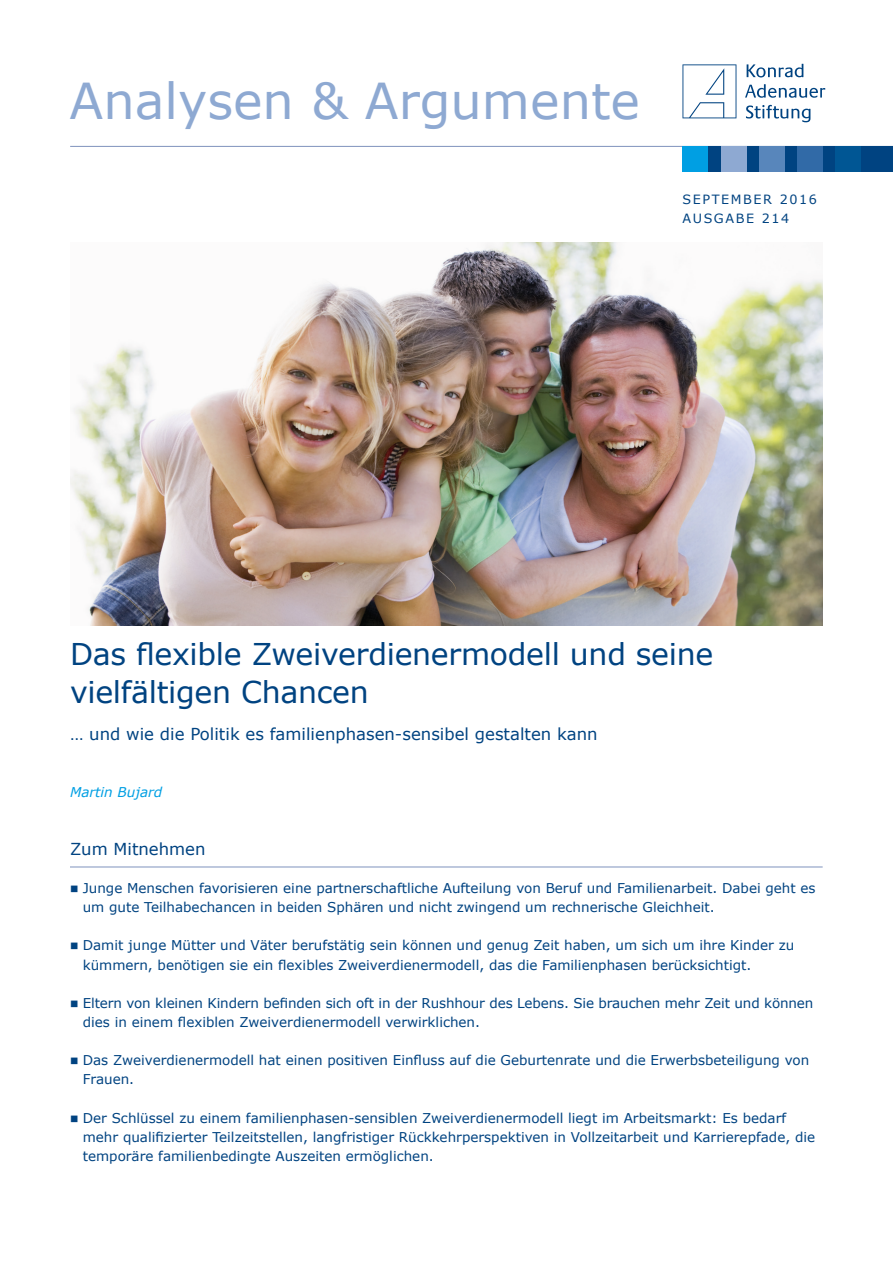
<style>
.page{position:relative;width:893px;height:1263px;background:#fff}
.page>*{position:absolute;margin:0;border:0;box-sizing:border-box;transform-origin:0 0}
.Head_18_bold{font:49.5px "Verdana";color:#8ea9d2}
.AA_Head_20{font:30px/38.2px "Verdana";letter-spacing:-.01em;color:#004381}
.AA_Head_SUB_11{font:16.5px "Verdana";color:#004381}
.t1{font:13.5px/19.2px "Verdana";color:#004381}
.AA_Fließtext_kursiv{font:italic 13.5px "Verdana";color:#009fe3}
.ZÜ_Versal{font:12.75px "Verdana";letter-spacing:.125em;color:#004381}
</style>
<div class="page">
<img style="left:70px;top:242px;width:752px;height:383px">
<hr style="left:70px;top:146px;width:823px;height:1px;background:#7f92bd">
<div style="left:682px;top:146px;width:211px;height:26px;background:#004381"></div>
<div style="left:836px;top:146px;width:25px;height:26px;background:#005694"></div>
<div style="left:797px;top:146px;width:26px;height:26px;background:#316aa7"></div>
<div style="left:759px;top:146px;width:25px;height:26px;background:#5886bb"></div>
<div style="left:721px;top:146px;width:25px;height:26px;background:#8ea9d2"></div>
<div style="left:682px;top:146px;width:26px;height:26px;background:#009fe3"></div>
<svg style="left:682px;top:64px;width:54px;height:54px"></svg>
<svg style="left:747px;top:64px;width:56px;height:13px"></svg>
<svg style="left:745px;top:84px;width:80px;height:14px"></svg>
<svg style="left:746px;top:105px;width:64px;height:17px"></svg>
<hr style="left:70px;top:867px;width:753px;height:1px;background:#7f92bd">
<p class="Head_18_bold" style="left:70px;top:67px;width:572px">Analysen &amp; Argumente</p>
<p class="ZÜ_Versal" style="left:682px;top:191px;width:136px">SEPTEMBER 2016</p>
<p class="ZÜ_Versal" style="left:682px;top:210px;width:108px">AUSGABE 214</p>
<p class="AA_Head_20" style="left:70px;top:635px;width:645px">Das flexible Zweiverdienermodell und seine vielfältigen Chancen</p>
<p class="AA_Head_SUB_11" style="left:70px;top:723px;width:529px">… und wie die Politik es familienphasen-sensibel gestalten kann</p>
<p class="AA_Fließtext_kursiv" style="left:70px;top:783px;width:94px">Martin Bujard</p>
<p class="AA_Head_SUB_11" style="left:70px;top:837px;width:137px">Zum Mitnehmen</p>
<p class="t1" style="left:83px;top:878px;width:734px">Junge Menschen favorisieren eine partnerschaftliche Aufteilung von Beruf und Familienarbeit. Dabei geht es um gute Teilhabechancen in beiden Sphären und nicht zwingend um rechnerische Gleichheit.</p>
<p class="t1" style="left:83px;top:936px;width:713px">Damit junge Mütter und Väter berufstätig sein können und genug Zeit haben, um sich um ihre Kinder zu kümmern, benötigen sie ein flexibles Zweiverdienermodell, das die Familienphasen berücksichtigt.</p>
<p class="t1" style="left:83px;top:993px;width:732px">Eltern von kleinen Kindern befinden sich oft in der Rushhour des Lebens. Sie brauchen mehr Zeit und können dies in einem flexiblen Zweiverdienermodell verwirklichen.</p>
<p class="t1" style="left:83px;top:1050px;width:728px">Das Zweiverdienermodell hat einen positiven Einfluss auf die Geburtenrate und die Erwerbsbeteiligung von<br>Frauen.</p>
<p class="t1" style="left:83px;top:1108px;width:734px">Der Schlüssel zu einem familienphasen-sensiblen Zweiverdienermodell liegt im Arbeitsmarkt: Es bedarf mehr qualifizierter Teilzeitstellen, langfristiger Rückkehrperspektiven in Vollzeitarbeit und Karrierepfade, die temporäre familienbedingte Auszeiten ermöglichen.</p>
</div>
